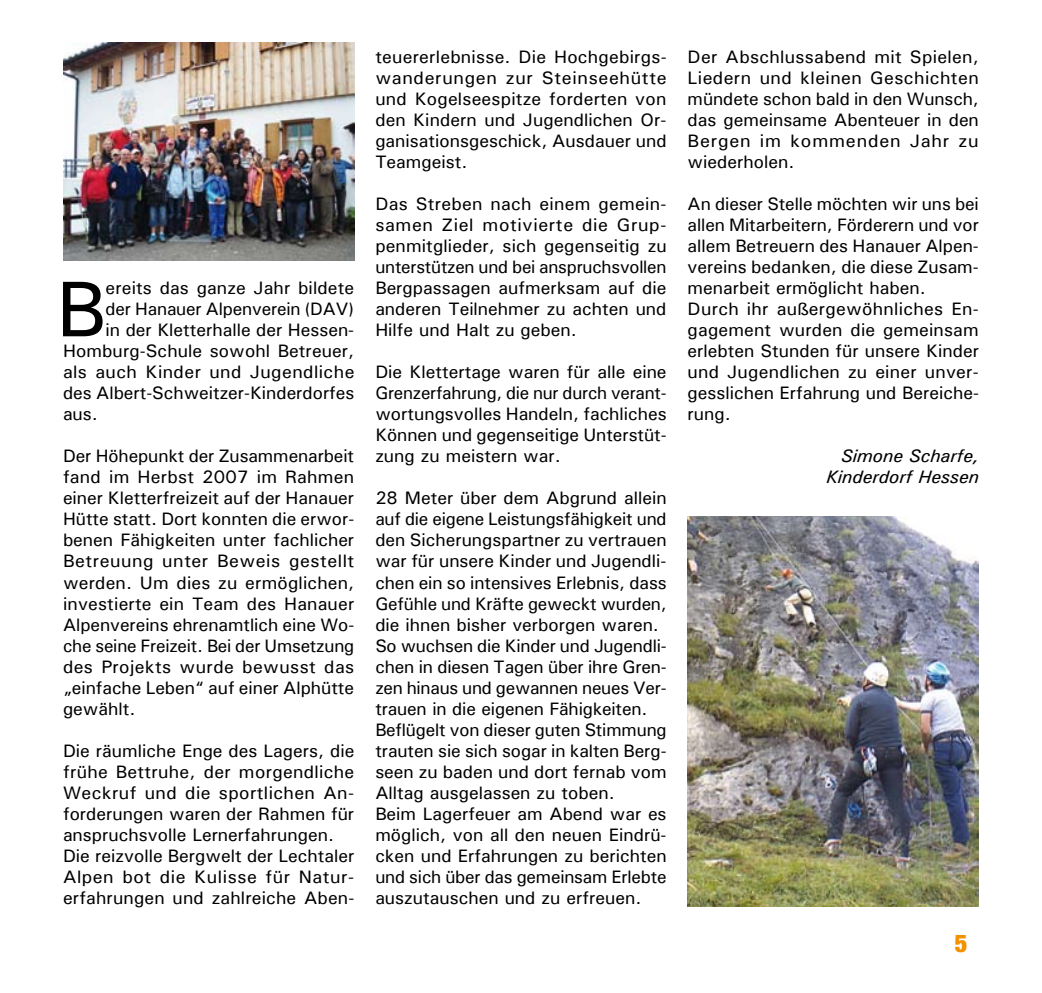
<style>
.page{position:relative;width:1042px;height:993px;background:#fff}
.page>*{position:absolute;margin:0;border:0;box-sizing:border-box;transform-origin:0 0}
.t1{font:500 78.92px "Univers";color:#000}
.t2{font:900 condensed 24.5px "Helvetica Neue";color:#f39200}
.t3{font:500 18.03px/21px "Univers";color:#000;text-align:justify}
.t4{font:italic 500 18.03px/21px "Univers";color:#000;text-align:right}
.t5{font:500 18.03px "Univers";letter-spacing:.02em;color:#000}
</style>
<div class="page">
<img style="left:63px;top:42px;width:291px;height:218px">
<img style="left:687px;top:516px;width:292px;height:390px">
<h1 class="t1" style="left:56px;top:258px;width:51px">B</h1>
<p class="t3" style="left:106px;top:277px;width:250px">ereits das ganze Jahr bildete</p>
<p class="t3" style="left:106px;top:298px;width:250px">der Hanauer Alpenverein (DAV)</p>
<p class="t3" style="left:106px;top:319px;width:250px">in der Kletterhalle der Hessen-</p>
<p class="t3" style="left:63px;top:340px;width:293px">Homburg-Schule sowohl Betreuer,</p>
<p class="t5" style="left:63px;top:360px;width:293px">als auch Kinder und Jugendliche</p>
<p class="t3" style="left:63px;top:382px;width:293px">des Albert-Schweitzer-Kinderdorfes</p>
<p class="t3" style="left:63px;top:403px;width:36px">aus.</p>
<p class="t3" style="left:63px;top:445px;width:293px">Der Höhepunkt der Zusammenarbeit fand im Herbst 2007 im Rahmen einer Kletterfreizeit auf der Hanauer Hütte statt. Dort konnten die erwor&shy;benen Fähigkeiten unter fachlicher Betreuung unter Beweis gestellt werden. Um dies zu ermöglichen, investierte ein Team des Hanauer Alpenvereins ehrenamtlich eine Wo&shy;che seine Freizeit. Bei der Umsetzung des Projekts wurde bewusst das „einfache Leben“ auf einer Alphütte gewählt.</p>
<p class="t3" style="left:63px;top:739px;width:293px;text-align:left">Die räumliche Enge des Lagers, die frühe Bettruhe, der morgendliche Weckruf und die sportlichen An&shy;forderungen waren der Rahmen für anspruchsvolle Lernerfahrungen.<br>Die reizvolle Bergwelt der Lechtaler Alpen bot die Kulisse für Natur&shy;erfahrungen und zahlreiche Aben-</p>
<p class="t3" style="left:375px;top:46px;width:293px">teuererlebnisse. Die Hochgebirgs&shy;wanderungen zur Steinseehütte und Kogelseespitze forderten von den Kindern und Jugendlichen Or&shy;ganisationsgeschick, Ausdauer und Teamgeist.</p>
<p class="t3" style="left:375px;top:193px;width:293px">Das Streben nach einem gemein&shy;samen Ziel motivierte die Grup&shy;penmitglieder, sich gegenseitig zu unterstützen und bei anspruchsvollen Bergpassagen aufmerksam auf die anderen Teilnehmer zu achten und Hilfe und Halt zu geben.</p>
<p class="t3" style="left:375px;top:361px;width:293px">Die Klettertage waren für alle eine Grenzerfahrung, die nur durch verant&shy;wortungsvolles Handeln, fachliches Können und gegenseitige Unterstüt&shy;zung zu meistern war.</p>
<p class="t3" style="left:375px;top:487px;width:293px;text-align:left">28 Meter über dem Abgrund allein auf die eigene Leistungsfähigkeit und den Sicherungspartner zu vertrauen war für unsere Kinder und Jugendli&shy;chen ein so intensives Erlebnis, dass Gefühle und Kräfte geweckt wurden, die ihnen bisher verborgen waren.<br>So wuchsen die Kinder und Jugendli&shy;chen in diesen Tagen über ihre Gren&shy;zen hinaus und gewannen neues Ver&shy;trauen in die eigenen Fähigkeiten.<br>Beflügelt von dieser guten Stimmung trauten sie sich sogar in kalten Berg&shy;seen zu baden und dort fernab vom Alltag ausgelassen zu toben.<br>Beim Lagerfeuer am Abend war es möglich, von all den neuen Eindrü&shy;cken und Erfahrungen zu berichten und sich über das gemeinsam Erlebte auszutauschen und zu erfreuen.</p>
<p class="t3" style="left:687px;top:46px;width:293px">Der Abschlussabend mit Spielen, Liedern und kleinen Geschichten mündete schon bald in den Wunsch, das gemeinsame Abenteuer in den Bergen im kommenden Jahr zu wiederholen.</p>
<p class="t3" style="left:687px;top:193px;width:293px;text-align:left">An dieser Stelle möchten wir uns bei allen Mitarbeitern, Förderern und vor allem Betreuern des Hanauer Alpen&shy;vereins bedanken, die diese Zusam&shy;menarbeit ermöglicht haben.<br>Durch ihr außergewöhnliches En&shy;gagement wurden die gemeinsam erlebten Stunden für unsere Kinder und Jugendlichen zu einer unver&shy;gesslichen Erfahrung und Bereiche&shy;rung.</p>
<p class="t4" style="left:826px;top:445px;width:154px">Simone Scharfe,<br>Kinderdorf Hessen</p>
<h2 class="t2" style="left:955px;top:927px;width:14px">5</h2>
</div>
